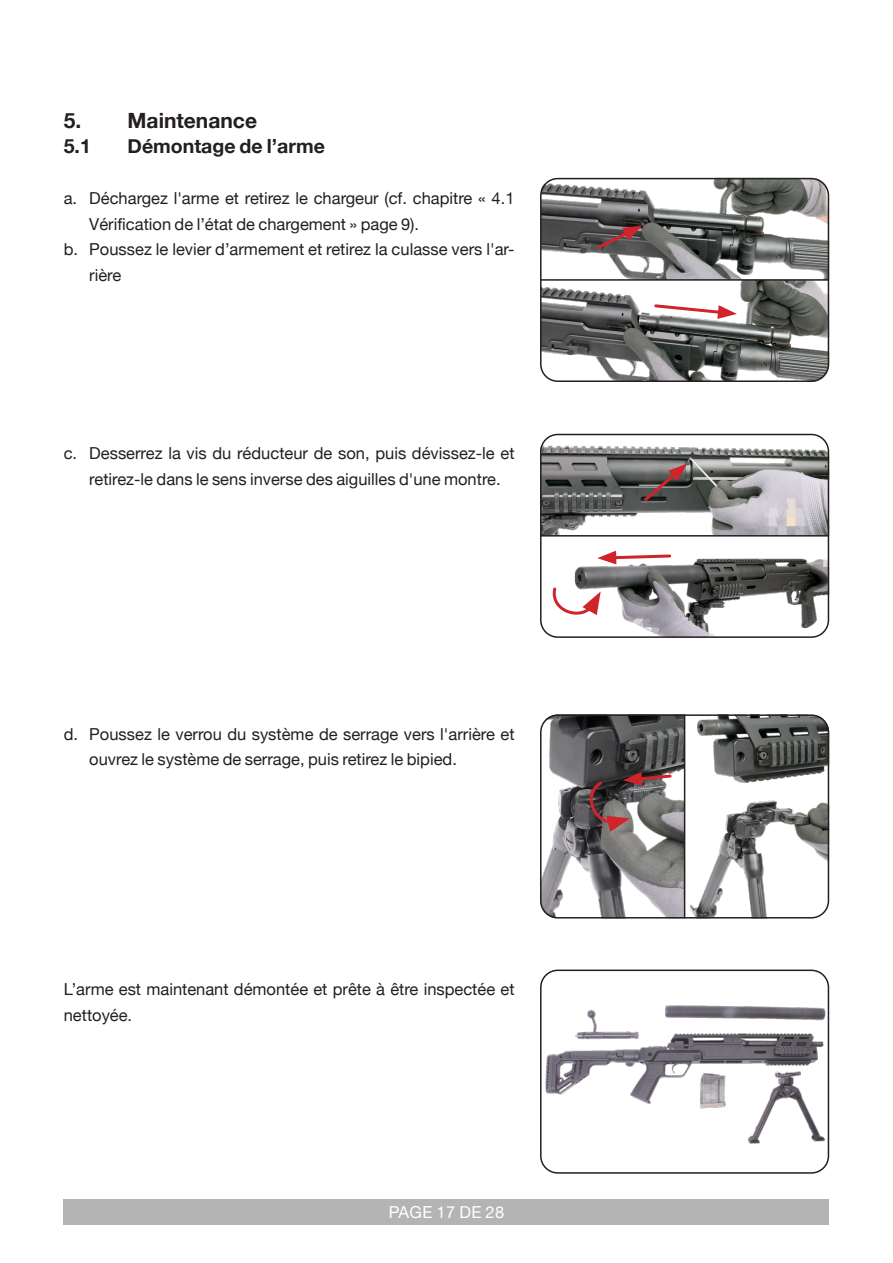
<style>
.page{position:relative;width:893px;height:1263px;background:#fff}
.page>*{position:absolute;margin:0;border:0;box-sizing:border-box;transform-origin:0 0}
.t1{font:700 21px "Helvetica Neue";color:#231f20}
.t2{font:700 19.5px "Helvetica Neue";color:#231f20}
.B_T_Fliesstext{font:16.5px/25.5px "Helvetica Neue";color:#231f20}
.t3{font:16.5px "Helvetica Neue";letter-spacing:.02em;color:#fff}
</style>
<div class="page">
<div style="left:64px;top:1199px;width:765px;height:26px;background:#b4b4b4"></div>
<img style="left:540px;top:178px;width:289px;height:204px">
<hr style="left:541px;top:279px;width:287px;height:2px;background:#231f20">
<div style="left:540px;top:178px;width:289px;height:204px;border:2px solid #231f20;border-radius:17px"></div>
<svg style="left:596px;top:226px;width:46px;height:25px"></svg>
<svg style="left:652px;top:303px;width:85px;height:16px"></svg>
<img style="left:575px;top:558px;width:254px;height:80px">
<img style="left:540px;top:445px;width:289px;height:90px">
<hr style="left:541px;top:535px;width:287px;height:1px;background:#231f20">
<div style="left:540px;top:434px;width:289px;height:204px;border:2px solid #231f20;border-radius:17px"></div>
<svg style="left:641px;top:463px;width:46px;height:41px"></svg>
<svg style="left:597px;top:551px;width:76px;height:13px"></svg>
<svg style="left:552px;top:585px;width:49px;height:38px"></svg>
<img style="left:690px;top:717px;width:139px;height:201px">
<img style="left:540px;top:717px;width:144px;height:201px">
<hr style="left:684px;top:715px;width:1px;height:203px;background:#231f20">
<div style="left:540px;top:714px;width:289px;height:204px;border:2px solid #231f20;border-radius:17px"></div>
<svg style="left:581px;top:772px;width:92px;height:60px"></svg>
<img style="left:545px;top:1005px;width:281px;height:139px">
<div style="left:540px;top:969px;width:289px;height:205px;border:2px solid #231f20;border-radius:17px"></div>
<p class="t1" style="left:64px;top:107px;width:195px">5. Maintenance</p>
<p class="t2" style="left:64px;top:134px;width:29px">5.1</p>
<p class="t2" style="left:128px;top:134px;width:199px">Démontage de l’arme</p>
<p class="B_T_Fliesstext" style="left:89px;top:185px;width:427px;text-indent:-26px">a. Déchargez l'arme et retirez le chargeur (cf. chapitre « 4.1<br>Vérification de l’état de chargement » page 9).</p>
<p class="B_T_Fliesstext" style="left:89px;top:236px;width:427px;text-indent:-26px">b. Poussez le levier d’armement et retirez la culasse vers l'ar&shy;rière</p>
<p class="B_T_Fliesstext" style="left:89px;top:440px;width:427px;text-indent:-26px">c. Desserrez la vis du réducteur de son, puis dévissez-le et retirez-le dans le sens inverse des aiguilles d'une montre.</p>
<p class="B_T_Fliesstext" style="left:89px;top:721px;width:427px;text-indent:-26px">d. Poussez le verrou du système de serrage vers l'arrière et ouvrez le système de serrage, puis retirez le bipied.</p>
<p class="B_T_Fliesstext" style="left:64px;top:976px;width:452px">L’arme est maintenant démontée et prête à être inspectée et nettoyée.</p>
<p class="t3" style="left:389px;top:1202px;width:117px">PAGE 17 DE 28</p>
</div>
